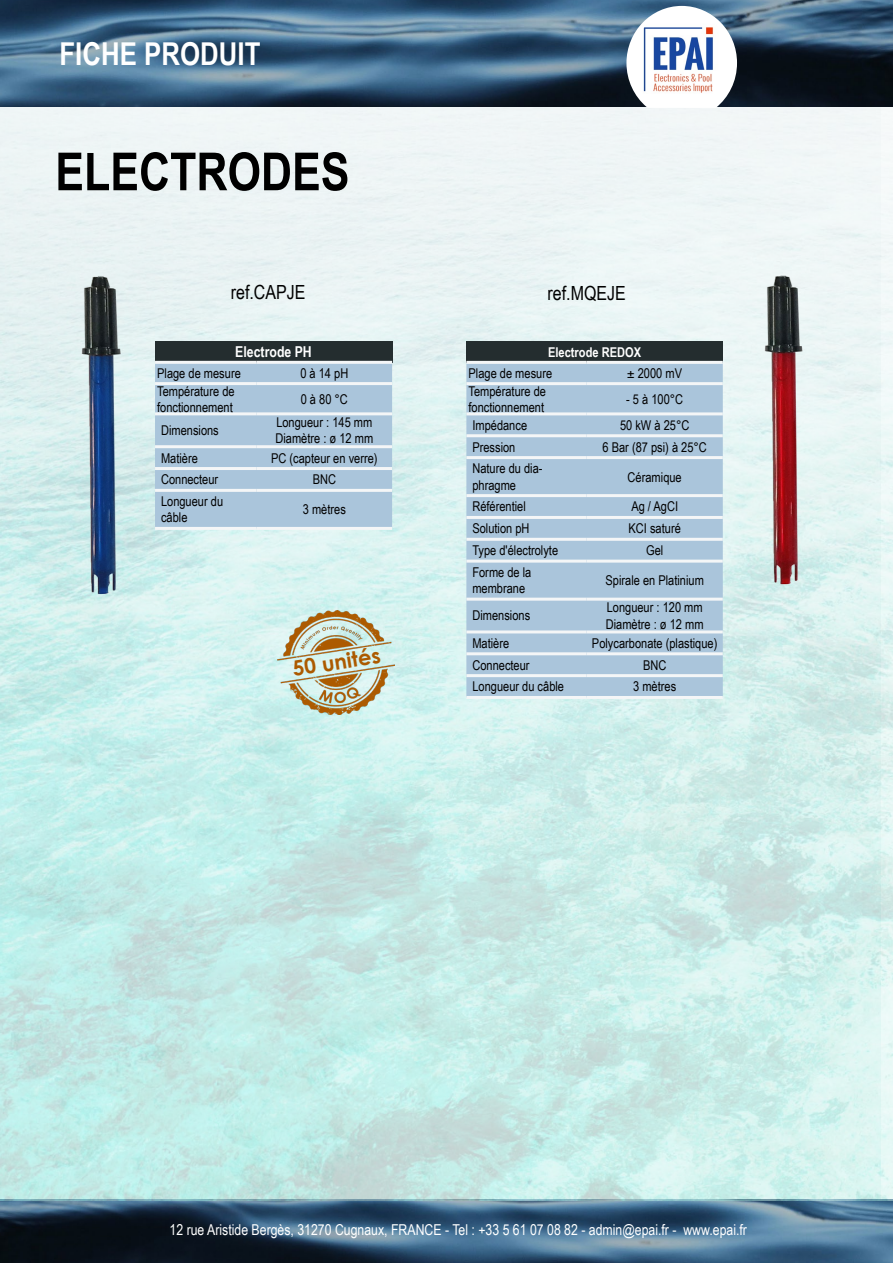
<style>
.page{position:relative;width:893px;height:1263px;background:#fff}
.page>*{position:absolute;margin:0;border:0;box-sizing:border-box;transform-origin:0 0}
.t1{font:700 52.5px "Arial Narrow";color:#000}
.t2{font:700 31.5px "Arial Narrow";color:#fff}
.t3{font:700 21px "Century Gothic";color:#ac5a00}
.t4{font:19.5px "Arial Narrow";color:#000}
.t5{font:15px "Arial Narrow";color:#fff}
.t6{font:700 15px "Arial Narrow";color:#fff}
.t7{font:13.5px/16.2px "Arial Narrow";color:#000}
.t8{font:700 13.5px "Arial Narrow";color:#fff}
</style>
<div class="page">
<img style="left:0;top:0;width:893px;height:1263px">
<svg style="left:626px;top:6px;width:111px;height:102px"></svg>
<img style="left:638px;top:19px;width:84px;height:84px">
<img style="left:743px;top:256px;width:84px;height:336px">
<div style="left:155px;top:341px;width:237px;height:21px;background:#242d2f"></div>
<div style="left:155px;top:364px;width:237px;height:163px;background:#aac5db"></div>
<hr style="left:155px;top:361px;width:102px;height:3px;background:#f4f6f7">
<hr style="left:257px;top:361px;width:135px;height:3px;background:#f4f6f7">
<hr style="left:155px;top:382px;width:102px;height:3px;background:#f4f6f7">
<hr style="left:257px;top:382px;width:135px;height:3px;background:#f4f6f7">
<hr style="left:155px;top:412px;width:102px;height:3px;background:#f4f6f7">
<hr style="left:257px;top:412px;width:135px;height:3px;background:#f4f6f7">
<hr style="left:155px;top:445px;width:102px;height:3px;background:#f4f6f7">
<hr style="left:257px;top:445px;width:135px;height:3px;background:#f4f6f7">
<hr style="left:155px;top:467px;width:102px;height:3px;background:#f4f6f7">
<hr style="left:257px;top:467px;width:135px;height:3px;background:#f4f6f7">
<hr style="left:155px;top:489px;width:102px;height:3px;background:#f4f6f7">
<hr style="left:257px;top:489px;width:135px;height:3px;background:#f4f6f7">
<hr style="left:155px;top:527px;width:102px;height:3px;background:#f4f6f7">
<hr style="left:257px;top:527px;width:135px;height:3px;background:#f4f6f7">
<div style="left:466px;top:341px;width:257px;height:21px;background:#242d2f"></div>
<div style="left:466px;top:364px;width:257px;height:332px;background:#aac5db"></div>
<hr style="left:466px;top:361px;width:121px;height:3px;background:#f4f6f7">
<hr style="left:587px;top:361px;width:136px;height:3px;background:#f4f6f7">
<hr style="left:466px;top:382px;width:121px;height:3px;background:#f4f6f7">
<hr style="left:587px;top:382px;width:136px;height:3px;background:#f4f6f7">
<hr style="left:466px;top:412px;width:121px;height:3px;background:#f4f6f7">
<hr style="left:587px;top:412px;width:136px;height:3px;background:#f4f6f7">
<hr style="left:466px;top:434px;width:121px;height:3px;background:#f4f6f7">
<hr style="left:587px;top:434px;width:136px;height:3px;background:#f4f6f7">
<hr style="left:466px;top:456px;width:121px;height:3px;background:#f4f6f7">
<hr style="left:587px;top:456px;width:136px;height:3px;background:#f4f6f7">
<hr style="left:466px;top:494px;width:121px;height:3px;background:#f4f6f7">
<hr style="left:587px;top:494px;width:136px;height:3px;background:#f4f6f7">
<hr style="left:466px;top:516px;width:121px;height:3px;background:#f4f6f7">
<hr style="left:587px;top:516px;width:136px;height:3px;background:#f4f6f7">
<hr style="left:466px;top:538px;width:121px;height:3px;background:#f4f6f7">
<hr style="left:587px;top:538px;width:136px;height:3px;background:#f4f6f7">
<hr style="left:466px;top:560px;width:121px;height:3px;background:#f4f6f7">
<hr style="left:587px;top:560px;width:136px;height:3px;background:#f4f6f7">
<hr style="left:466px;top:598px;width:121px;height:3px;background:#f4f6f7">
<hr style="left:587px;top:598px;width:136px;height:3px;background:#f4f6f7">
<hr style="left:466px;top:630px;width:121px;height:3px;background:#f4f6f7">
<hr style="left:587px;top:630px;width:136px;height:3px;background:#f4f6f7">
<hr style="left:466px;top:652px;width:121px;height:3px;background:#f4f6f7">
<hr style="left:587px;top:652px;width:136px;height:3px;background:#f4f6f7">
<hr style="left:466px;top:674px;width:121px;height:3px;background:#f4f6f7">
<hr style="left:587px;top:674px;width:136px;height:3px;background:#f4f6f7">
<hr style="left:466px;top:696px;width:121px;height:3px;background:#f4f6f7">
<hr style="left:587px;top:696px;width:136px;height:3px;background:#f4f6f7">
<img style="left:54px;top:257px;width:92px;height:346px">
<img style="left:278px;top:611px;width:116px;height:103px">
<h2 class="t2" style="left:60px;top:31px;width:202px">FICHE PRODUIT</h2>
<h1 class="t1" style="left:55px;top:132px;width:296px">ELECTRODES</h1>
<h3 class="t4" style="left:231px;top:278px;width:76px">ref.CAPJE</h3>
<h3 class="t4" style="left:548px;top:278px;width:80px">ref.MQEJE</h3>
<p class="t6" style="left:235px;top:340px;width:78px">Electrode PH</p>
<p class="t7" style="left:157px;top:364px;width:85px">Plage de mesure</p>
<p class="t7" style="left:300px;top:364px;width:50px">0 à 14 pH</p>
<p class="t7" style="left:157px;top:382px;width:79px">Température de fonctionnement</p>
<p class="t7" style="left:301px;top:390px;width:49px">0 à 80 °C</p>
<p class="t7" style="left:161px;top:422px;width:59px">Dimensions</p>
<p class="t7" style="left:275px;top:414px;width:99px">Longueur : 145 mm<br>Diamètre : ø 12 mm</p>
<p class="t7" style="left:161px;top:449px;width:38px">Matière</p>
<p class="t7" style="left:271px;top:449px;width:108px">PC (capteur en verre)</p>
<p class="t7" style="left:161px;top:471px;width:59px">Connecteur</p>
<p class="t7" style="left:313px;top:471px;width:25px">BNC</p>
<p class="t7" style="left:161px;top:493px;width:64px">Longueur du câble</p>
<p class="t7" style="left:303px;top:501px;width:45px">3 mètres</p>
<h3 class="t3" style="left:290px;top:653px;width:90px;rotate:-9deg">50 unités</h3>
<p class="t8" style="left:548px;top:342px;width:94px">Electrode REDOX</p>
<p class="t7" style="left:468px;top:365px;width:85px">Plage de mesure</p>
<p class="t7" style="left:627px;top:365px;width:56px">± 2000 mV</p>
<p class="t7" style="left:468px;top:382px;width:79px">Température de fonctionnement</p>
<p class="t7" style="left:626px;top:390px;width:59px">- 5 à 100°C</p>
<p class="t7" style="left:472px;top:416px;width:56px">Impédance</p>
<p class="t7" style="left:620px;top:416px;width:71px">50 kW à 25°C</p>
<p class="t7" style="left:472px;top:438px;width:45px">Pression</p>
<p class="t7" style="left:602px;top:438px;width:106px">6 Bar (87 psi) à 25°C</p>
<p class="t7" style="left:472px;top:460px;width:72px">Nature du dia&shy;phragme</p>
<p class="t7" style="left:628px;top:468px;width:56px">Céramique</p>
<p class="t7" style="left:472px;top:498px;width:55px">Référentiel</p>
<p class="t7" style="left:631px;top:498px;width:48px">Ag / AgCI</p>
<p class="t7" style="left:472px;top:520px;width:59px">Solution pH</p>
<p class="t7" style="left:629px;top:520px;width:54px">KCI saturé</p>
<p class="t7" style="left:472px;top:542px;width:87px">Type d'électrolyte</p>
<p class="t7" style="left:646px;top:542px;width:19px">Gel</p>
<p class="t7" style="left:472px;top:564px;width:61px">Forme de la membrane</p>
<p class="t7" style="left:605px;top:572px;width:100px">Spirale en Platinium</p>
<p class="t7" style="left:472px;top:607px;width:59px">Dimensions</p>
<p class="t7" style="left:606px;top:599px;width:99px">Longueur : 120 mm<br>Diamètre : ø 12 mm</p>
<p class="t7" style="left:472px;top:634px;width:38px">Matière</p>
<p class="t7" style="left:592px;top:634px;width:127px">Polycarbonate (plastique)</p>
<p class="t7" style="left:472px;top:656px;width:59px">Connecteur</p>
<p class="t7" style="left:643px;top:656px;width:25px">BNC</p>
<p class="t7" style="left:472px;top:678px;width:93px">Longueur du câble</p>
<p class="t7" style="left:633px;top:678px;width:45px">3 mètres</p>
<p class="t5" style="left:170px;top:1219px;width:579px">12 rue Aristide Bergès, 31270 Cugnaux, FRANCE - Tel : +33 5 61 07 08 82 - admin@epai.fr - www.epai.fr</p>
</div>
